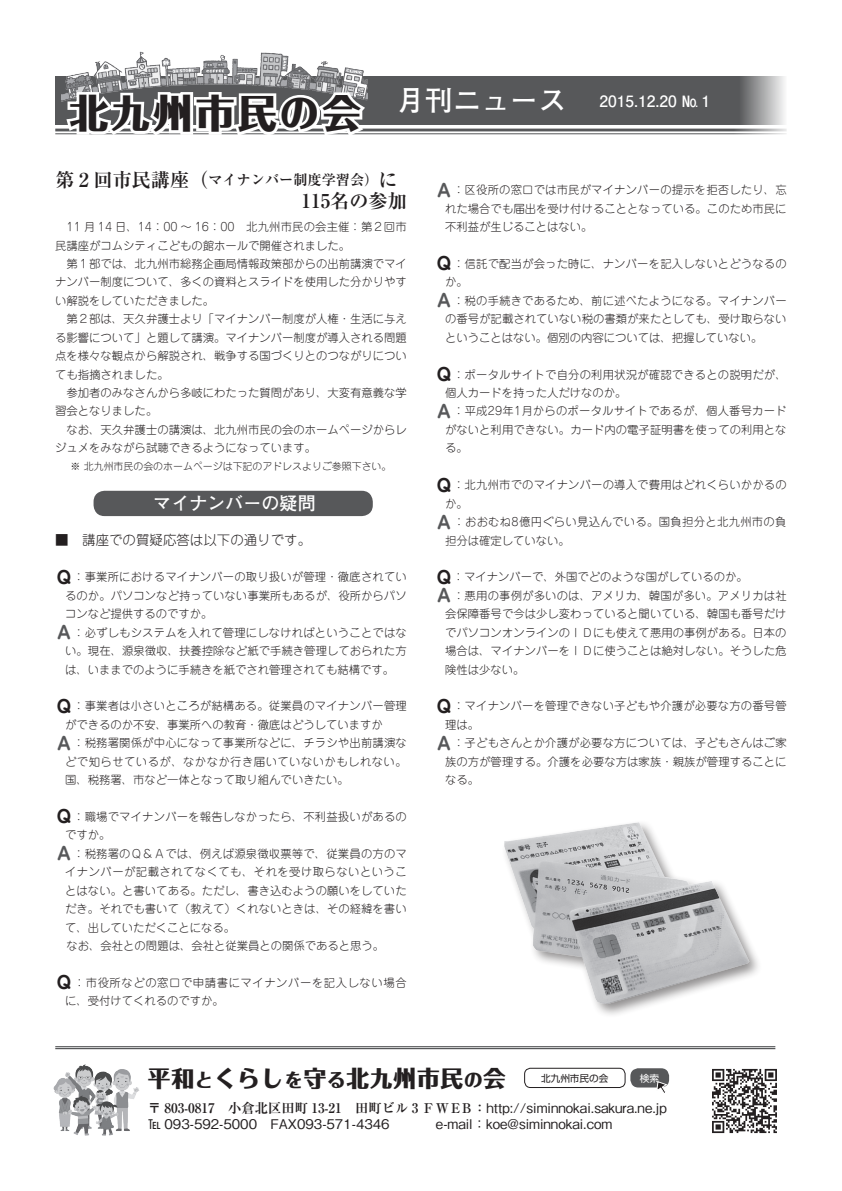
<style>
.page{position:relative;width:842px;height:1191px;background:#fff}
.page>*{position:absolute;margin:0;border:0;box-sizing:border-box;transform-origin:0 0}
.t1{font:800 39px "Folk Pro";letter-spacing:.08em;color:#231f20}
.t2{font:700 28.3px "Futo Go B101 Pro";color:#fff}
.t3{font:800 22.6px "Folk Pro";letter-spacing:.04em;color:#231f20}
.t4{font:700 19.1px "Ryumin Pro";color:#231f20}
.t5{font:700 18px "Futo Go B101 Pro";color:#fff}
.t6{font:700 17.7px "Jun 501 Pro";color:#231f20}
.t7{font:700 17.7px "Jun 501 Pro";color:#57585a}
.t8{font:700 15.6px "Futo Go B101 Pro";color:#fff}
.t9{font:700 14.2px "Ryumin Pro";color:#231f20}
.t10{font:300 13.5px "Jun 101 Pro";color:#231f20}
.t11{font:700 13.3px "Ryumin Pro";color:#231f20}
.t12{font:500 13.3px "Gothic BBB Pro";color:#231f20}
.t13{font:300 11.3px/18.4px "Jun 101 Pro";letter-spacing:.005em;color:#231f20}
.t14{font:300 11.3px/18.4px "Jun 101 Pro";letter-spacing:.04em;color:#231f20}
.t15{font:300 11.3px/18.4px "Jun 101 Pro";letter-spacing:.025em;color:#231f20}
.t16{font:300 11.3px "Jun 101 Pro";letter-spacing:.05em;color:#231f20}
.t17{font:300 9.9px "Jun 101 Pro";color:#231f20}
.t18{font:9.6px "Shin Go Pro";color:#231f20}
.t19{font:9.6px "Shin Go Pro";color:#fff}
.s1{font-size:18.5px}
.s2{font-family:"Gothic BBB Pro";font-weight:500}
</style>
<div class="page">
<div style="left:55px;top:77px;width:732px;height:48px;background:#57585a"></div>
<img style="left:62px;top:51px;width:221px;height:51px">
<img style="left:712px;top:1068px;width:65px;height:66px">
<img style="left:53px;top:1064px;width:86px;height:72px">
<div style="left:524px;top:1068px;width:101px;height:19px;border:1px solid #231f20;border-radius:6px"></div>
<div style="left:630px;top:1068px;width:39px;height:19px;background:#57585a;border-radius:8px"></div>
<svg style="left:656px;top:1081px;width:11px;height:12px"></svg>
<hr style="left:55px;top:1046px;width:720px;height:1px;background:#57585a">
<hr style="left:55px;top:1047px;width:720px;height:2px;background:#57585a">
<hr style="left:55px;top:129px;width:732px;height:2px;background:#57585a">
<hr style="left:55px;top:133px;width:732px;height:1px;background:#57585a">
<img style="left:504px;top:822px;width:249px;height:186px">
<div style="left:94px;top:491px;width:279px;height:25px;background:#57585a;border-radius:11px"></div>
<svg style="left:63px;top:55px;width:308px;height:80px"></svg>
<h2 class="t2" style="left:75px;top:78px;width:493px">　　　　　　　　　　　月刊ニュース</h2>
<h1 class="t1" style="left:69px;top:80px;width:293px">北九州市民の会</h1>
<h3 class="t8" style="left:599px;top:88px;width:112px">2015.12.20 No 1</h3>
<h3 class="t4" style="left:55px;top:165px;width:155px">第２回市民講座（</h3>
<p class="t9" style="left:208px;top:168px;width:172px">マイナンバー制度学習会）</p>
<h3 class="t4" style="left:378px;top:165px;width:21px">に</h3>
<h3 class="t4" style="left:302px;top:185px;width:107px">115名の参加</h3>
<p class="t13" style="left:55px;top:216px;width:353px;text-indent:11px">11 月 14 日、14：00 ～ 16：00　北九州市民の会主催：第２回市民講座がコムシティこどもの館ホールで開催されました。</p>
<p class="t13" style="left:55px;top:253px;width:353px;text-align:justify;text-indent:11px">第１部では、北九州市総務企画局情報政策部からの出前講演でマイナンバー制度について、多くの資料とスライドを使用した分かりやすい解説をしていただきました。</p>
<p class="t13" style="left:55px;top:308px;width:353px;text-align:justify;text-indent:11px">第２部は、天久弁護士より「マイナンバー制度が人権・生活に与える影響について」と題して講演。マイナンバー制度が導入される問題点を様々な観点から解説され、戦争する国づくりとのつながりについても指摘されました。</p>
<p class="t13" style="left:55px;top:382px;width:353px;text-indent:11px">参加者のみなさんから多岐にわたった質問があり、大変有意義な学習会となりました。</p>
<p class="t13" style="left:55px;top:419px;width:353px;text-indent:11px">なお、天久弁護士の講演は、北九州市民の会のホームページからレジュメをみながら試聴できるようになっています。</p>
<p class="t17" style="left:71px;top:458px;width:322px">※ 北九州市民の会のホームページは下記のアドレスよりご参照下さい。</p>
<h3 class="t5" style="left:153px;top:489px;width:164px">マイナンバーの疑問</h3>
<p class="t10" style="left:55px;top:529px;width:257px">■　講座での質疑応答は以下の通りです。</p>
<p class="t13" style="left:73px;top:566px;width:335px">：事業所におけるマイナンバーの取り扱いが管理・徹底されてい</p>
<h3 class="t6" style="left:55px;top:563px;width:19px">Ｑ</h3>
<p class="t13" style="left:65px;top:585px;width:343px">るのか。パソコンなど持っていない事業所もあるが、役所からパソコンなど提供するのですか。</p>
<p class="t13" style="left:73px;top:622px;width:335px">：必ずしもシステムを入れて管理にしなければということではな</p>
<h3 class="t7" style="left:55px;top:618px;width:19px">Ａ</h3>
<p class="t13" style="left:65px;top:640px;width:343px">い。現在、源泉徴収、扶養控除など紙で手続き管理しておられた方は、いままでのように手続きを紙でされ管理されても結構です。</p>
<p class="t13" style="left:73px;top:695px;width:335px">：事業者は小さいところが結構ある。従業員のマイナンバー管理</p>
<h3 class="t6" style="left:55px;top:692px;width:19px">Ｑ</h3>
<p class="t13" style="left:73px;top:714px;width:335px;text-indent:-8px">ができるのか不安、事業所への教育・徹底はどうしていますか<br>：税務署関係が中心になって事業所などに、チラシや出前講演な</p>
<h3 class="t7" style="left:55px;top:729px;width:19px">Ａ</h3>
<p class="t14" style="left:65px;top:751px;width:343px">どで知らせているが、なかなか行き届いていないかもしれない。国、税務署、市など一体となって取り組んでいきたい。</p>
<p class="t13" style="left:73px;top:806px;width:335px">：職場でマイナンバーを報告しなかったら、不利益扱いがあるの</p>
<h3 class="t6" style="left:55px;top:802px;width:19px">Ｑ</h3>
<p class="t13" style="left:73px;top:824px;width:335px;text-indent:-8px">ですか。<br>：税務署のＱ＆Ａでは、例えば源泉徴収票等で、従業員の方のマ</p>
<h3 class="t7" style="left:55px;top:839px;width:19px">Ａ</h3>
<p class="t14" style="left:65px;top:861px;width:343px">イナンバーが記載されてなくても、それを受け取らないというこ</p>
<p class="t13" style="left:65px;top:880px;width:343px">とはない。と書いてある。ただし、書き込むようの願いをしていた</p>
<p class="t13" style="left:65px;top:898px;width:343px">だき。それでも書いて（教えて）くれないときは、その経緯を書い</p>
<p class="t13" style="left:65px;top:916px;width:172px">て、出していただくことになる。</p>
<p class="t13" style="left:55px;top:935px;width:330px">　なお、会社との問題は、会社と従業員との関係であると思う。</p>
<p class="t16" style="left:74px;top:973px;width:334px">：市役所などの窓口で申請書にマイナンバーを記入しない場合</p>
<h3 class="t6" style="left:55px;top:968px;width:19px">Ｑ</h3>
<p class="t13" style="left:65px;top:990px;width:160px">に、受付けてくれるのですか。</p>
<h3 class="t7" style="left:435px;top:176px;width:19px">Ａ</h3>
<p class="t13" style="left:445px;top:198px;width:343px">れた場合でも届出を受け付けることとなっている。このため市民に不利益が生じることはない。</p>
<p class="t13" style="left:453px;top:253px;width:335px">：信託で配当が会った時に、ナンバーを記入しないとどうなるの</p>
<p class="t13" style="left:453px;top:179px;width:335px">：区役所の窓口では市民がマイナンバーの提示を拒否したり、忘</p>
<h3 class="t6" style="left:435px;top:250px;width:19px">Ｑ</h3>
<p class="t13" style="left:453px;top:272px;width:335px;text-indent:-8px">か。<br>：税の手続きであるため、前に述べたようになる。マイナンバー</p>
<h3 class="t7" style="left:435px;top:286px;width:19px">Ａ</h3>
<p class="t13" style="left:445px;top:308px;width:343px">の番号が記載されていない税の書類が来たとしても、受け取らないということはない。個別の内容については、把握していない。</p>
<p class="t13" style="left:453px;top:364px;width:335px">：ポータルサイトで自分の利用状況が確認できるとの説明だが、</p>
<h3 class="t6" style="left:435px;top:360px;width:19px">Ｑ</h3>
<p class="t13" style="left:453px;top:382px;width:335px;text-indent:-8px">個人カードを持った人だけなのか。<br>：平成29年1月からのポータルサイトであるが、個人番号カード</p>
<h3 class="t7" style="left:435px;top:397px;width:19px">Ａ</h3>
<p class="t13" style="left:445px;top:419px;width:343px">がないと利用できない。カード内の電子証明書を使っての利用となる。</p>
<p class="t13" style="left:453px;top:474px;width:335px">：北九州市でのマイナンバーの導入で費用はどれくらいかかるの</p>
<h3 class="t6" style="left:435px;top:471px;width:19px">Ｑ</h3>
<p class="t15" style="left:453px;top:493px;width:335px;text-indent:-8px">か。<br>：おおむね8億円ぐらい見込んでいる。国負担分と北九州市の負</p>
<h3 class="t7" style="left:435px;top:508px;width:19px">Ａ</h3>
<p class="t13" style="left:445px;top:530px;width:126px">担分は確定していない。</p>
<p class="t13" style="left:453px;top:566px;width:296px">：マイナンバーで、外国でどのような国がしているのか。</p>
<h3 class="t6" style="left:435px;top:563px;width:19px">Ｑ</h3>
<h3 class="t7" style="left:435px;top:581px;width:19px">Ａ</h3>
<p class="t13" style="left:445px;top:603px;width:343px;text-align:justify">会保障番号で今は少し変わっていると聞いている、韓国も番号だけでパソコンオンラインのＩＤにも使えて悪用の事例がある。日本の場合は、マイナンバーをＩＤに使うことは絶対しない。そうした危険性は少ない。</p>
<p class="t13" style="left:453px;top:695px;width:335px">：マイナンバーを管理できない子どもや介護が必要な方の番号管</p>
<p class="t13" style="left:453px;top:585px;width:335px">：悪用の事例が多いのは、アメリカ、韓国が多い。アメリカは社</p>
<h3 class="t6" style="left:435px;top:692px;width:19px">Ｑ</h3>
<p class="t13" style="left:453px;top:714px;width:335px;text-indent:-8px">理は。<br>：子どもさんとか介護が必要な方については、子どもさんはご家</p>
<h3 class="t7" style="left:435px;top:729px;width:19px">Ａ</h3>
<p class="t13" style="left:445px;top:751px;width:343px">族の方が管理する。介護を必要な方は家族・親族が管理することになる。</p>
<h3 class="t3" style="left:148px;top:1058px;width:359px">平和<span class="s1">と</span>くらし<span class="s1">を</span>守<span class="s1">る</span>北九州市民<span class="s1">の</span>会</h3>
<p class="t11" style="left:148px;top:1097px;width:520px">〒 803-0817　小倉北区田町 13-21　田町ビル 3 ＦWEB：<span class="s2">http://siminnokai.sakura.ne j p.</span></p>
<p class="t12" style="left:436px;top:1113px;width:178px">-e mail：koe@siminnokai.com</p>
<p class="t18" style="left:541px;top:1070px;width:69px">北九州市民の会</p>
<p class="t19" style="left:640px;top:1070px;width:21px">検索</p>
<p class="t12" style="left:148px;top:1113px;width:243px">℡ 093-592-5000　FAX093-571-4346</p>
</div>
